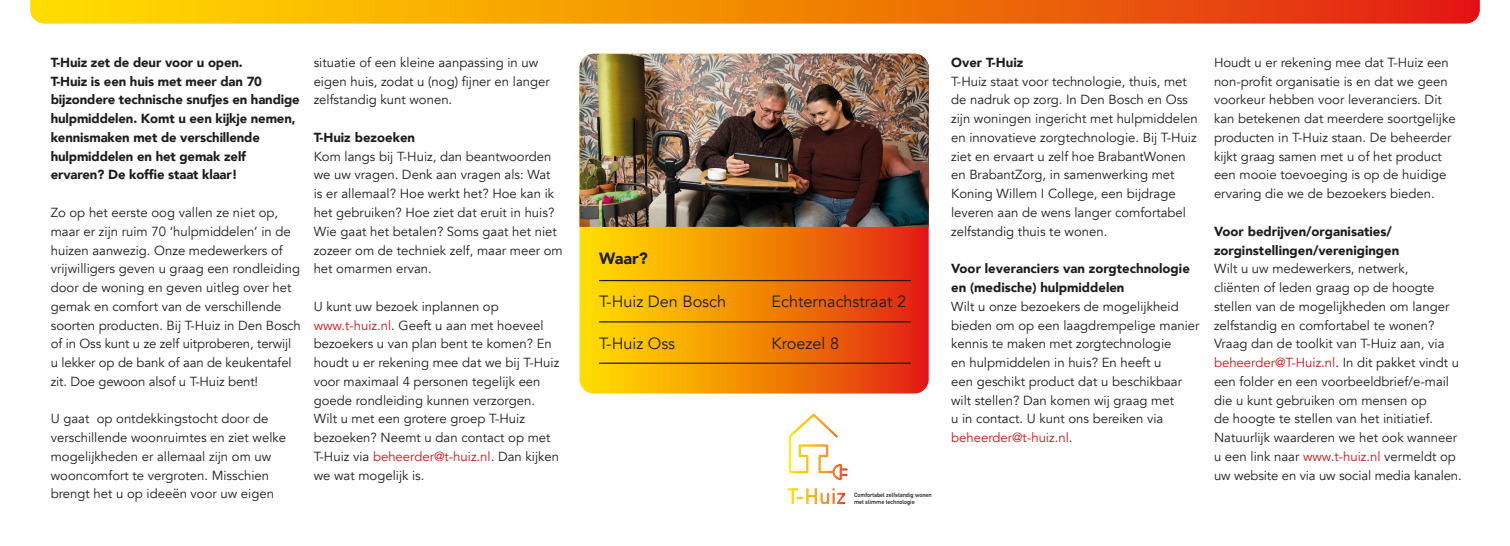
<style>
.page{position:relative;width:1510px;height:546px;background:#fff}
.page>*{position:absolute;margin:0;border:0;box-sizing:border-box;transform-origin:0 0}
.t1{font:16.25px "Avenir";color:#1d1d1b}
.t2{font:900 16.25px "Avenir";color:#1d1d1b}
.t3{font:13.12px/18.8px "Avenir";color:#1d1d1b}
.t4{font:900 13.12px/18.8px "Avenir";letter-spacing:-.01em;color:#1d1d1b}
.t5{font:700 6px/7.2px "DIN Alternate";color:#1d1d1b}
.s1{color:#cd171a}
</style>
<div class="page">
<svg style="left:787px;top:488px;width:58px;height:16px"></svg>
<svg style="left:789px;top:413px;width:58px;height:67px"></svg>
<svg style="left:30px;top:0;width:1449px;height:24px;background:#f28609"></svg>
<svg style="left:579px;top:227px;width:349px;height:166px;background:#f18406"></svg>
<img style="left:579px;top:54px;width:349px;height:173px">
<hr style="left:599px;top:280px;width:312px;height:1px;background:#1d1d1b">
<hr style="left:599px;top:321px;width:312px;height:1px;background:#1d1d1b">
<hr style="left:599px;top:362px;width:312px;height:2px;background:#1d1d1b">
<p class="t4" style="left:51px;top:53px;width:250px">T-Huiz zet de deur voor u open.<br>T-Huiz is een huis met meer dan 70 -bijzondere -technische snufjes en -handige -hulpmiddelen. Komt u een kijkje -nemen, kennismaken met de -verschillende -hulpmiddelen en het gemak zelf -ervaren? De koffie staat klaar!</p>
<p class="t3" style="left:51px;top:203px;width:251px">Zo op het eerste oog vallen ze niet op, maar er zijn ruim 70 ‘hulpmiddelen’ in de huizen aanwezig. Onze medewerkers of vrijwilligers geven u graag een rondleiding door de woning en geven uitleg over het gemak en comfort van de verschillende soorten producten. Bij T-Huiz in Den Bosch of in Oss kunt u ze zelf uitproberen, terwijl u lekker op de bank of aan de keukentafel zit. Doe gewoon alsof u T-Huiz bent!</p>
<p class="t3" style="left:51px;top:409px;width:237px">U gaat op ontdekkingstocht door de verschillende woonruimtes en ziet welke mogelijkheden er allemaal zijn om uw wooncomfort te vergroten. Misschien brengt het u op ideeën voor uw eigen</p>
<p class="t3" style="left:314px;top:53px;width:238px">situatie of een kleine aanpassing in uw eigen huis, zodat u (nog) fijner en langer zelfstandig kunt wonen.</p>
<p class="t4" style="left:314px;top:128px;width:103px">T-Huiz bezoeken</p>
<p class="t3" style="left:314px;top:147px;width:250px">Kom langs bij T-Huiz, dan beantwoorden we uw vragen. Denk aan vragen als: Wat<br>is er allemaal? Hoe werkt het? Hoe kan ik het gebruiken? Hoe ziet dat eruit in huis?<br>Wie gaat het betalen? Soms gaat het niet zozeer om de techniek zelf, maar meer om het omarmen ervan.</p>
<p class="t3" style="left:314px;top:297px;width:247px">U kunt uw bezoek inplannen op <span class="s1">www.t-huiz.nl</span>. Geeft u aan met hoeveel bezoekers u van plan bent te komen? En houdt u er rekening mee dat we bij T-Huiz voor maximaal 4 personen tegelijk een goede rondleiding kunnen verzorgen.<br>Wilt u met een grotere groep T-Huiz bezoeken? Neemt u dan contact op met T-Huiz via <span class="s1">beheerder@t-huiz.nl</span>. Dan kijken we wat mogelijk is.</p>
<p class="t2" style="left:599px;top:245px;width:50px">Waar?</p>
<p class="t1" style="left:599px;top:292px;width:129px">T-Huiz Den Bosch</p>
<p class="t1" style="left:771px;top:292px;width:136px">Echternachstraat 2</p>
<p class="t1" style="left:599px;top:334px;width:78px">T-Huiz Oss</p>
<p class="t1" style="left:771px;top:334px;width:69px">Kroezel 8</p>
<p class="t5" style="left:854px;top:490px;width:79px">Comfortabel zelfstandig wonen met slimme technologie</p>
<p class="t4" style="left:951px;top:53px;width:74px">Over T-Huiz</p>
<p class="t3" style="left:951px;top:72px;width:248px">T-Huiz staat voor technologie, thuis, met de nadruk op zorg. In Den Bosch en Oss zijn woningen ingericht met hulpmiddelen en innovatieve zorgtechnologie. Bij T-Huiz ziet en ervaart u zelf hoe BrabantWonen en BrabantZorg, in samenwerking met Koning Willem I College, een bijdrage leveren aan de wens langer comfortabel zelfstandig thuis te wonen.</p>
<p class="t4" style="left:951px;top:259px;width:240px">Voor leveranciers van zorgtechnologie en (medische) hulpmiddelen</p>
<p class="t3" style="left:951px;top:297px;width:250px">Wilt u onze bezoekers de mogelijkheid bieden om op een laagdrempelige manier kennis te maken met zorgtechnologie<br>en hulpmiddelen in huis? En heeft u<br>een geschikt product dat u beschikbaar wilt stellen? Dan komen wij graag met<br>u in contact. U kunt ons bereiken via <span class="s1">beheerder@t-huiz.nl</span>.</p>
<p class="t3" style="left:1214px;top:53px;width:243px">Houdt u er rekening mee dat T-Huiz een non-profit organisatie is en dat we geen voorkeur hebben voor leveranciers. Dit kan betekenen dat meerdere soortgelijke producten in T-Huiz staan. De beheerder kijkt graag samen met u of het product een mooie toevoeging is op de huidige ervaring die we de bezoekers bieden.</p>
<p class="t4" style="left:1214px;top:221px;width:187px">Voor bedrijven/organisaties/- zorginstellingen/verenigingen</p>
<p class="t3" style="left:1214px;top:259px;width:249px">Wilt u uw medewerkers, netwerk,<br>cliënten of leden graag op de hoogte stellen van de mogelijkheden om langer zelfstandig en comfortabel te wonen?<br>Vraag dan de toolkit van T-Huiz aan, via <span class="s1">beheerder@T-Huiz.nl</span>. In dit pakket vindt u een folder en een voorbeeldbrief/e-mail die u kunt gebruiken om mensen op<br>de hoogte te stellen van het initiatief.<br>Natuurlijk waarderen we het ook wanneer u een link naar <span class="s1">www.t-huiz.nl</span> vermeldt op uw website en via uw social media kanalen.</p>
</div>
